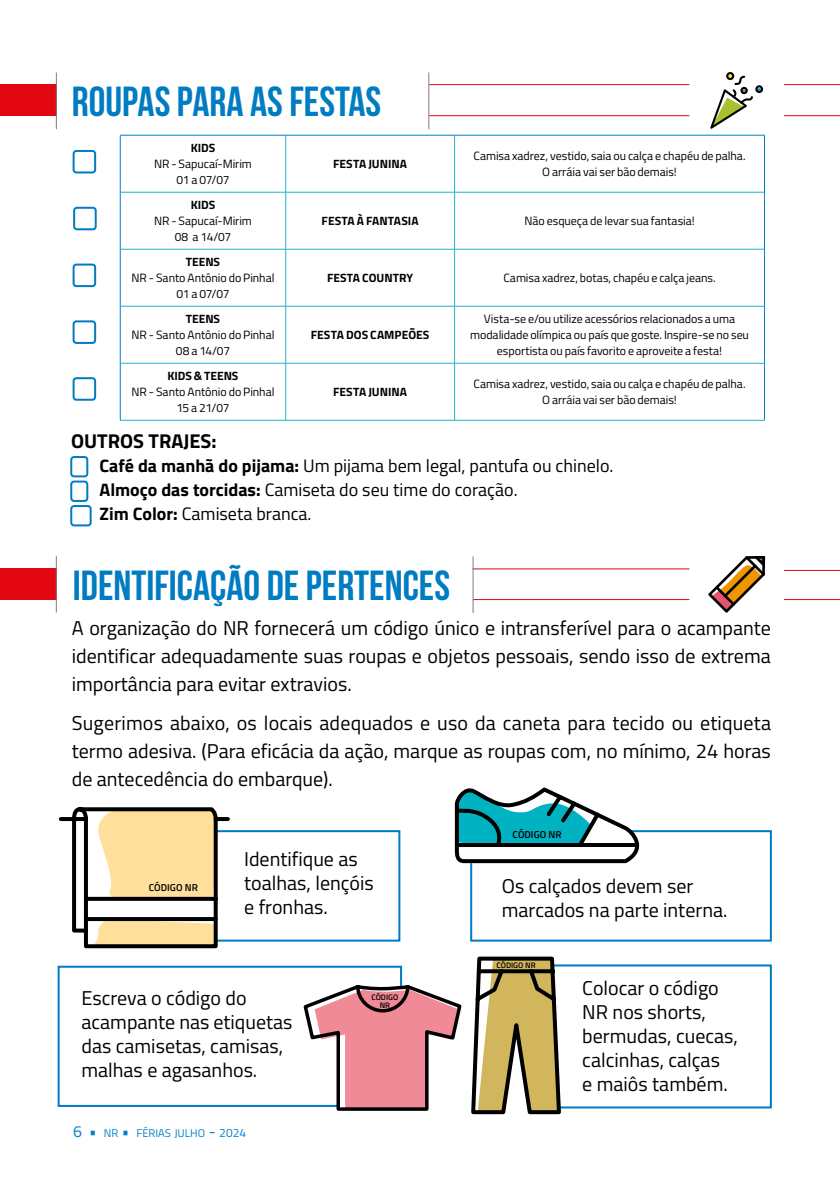
<style>
.page{position:relative;width:840px;height:1191px;background:#fff}
.page>*{position:absolute;margin:0;border:0;box-sizing:border-box;transform-origin:0 0}
.t1{font:700 42px "Bebas Neue";color:#007cc2}
.t2{font:20px/24px "Titillium";color:#000}
.t3{font:700 20px "Titillium";color:#000}
.t4{font:18px/24px "Titillium";color:#000}
.t5{font:12px/16px "Titillium";letter-spacing:-.005em;color:#000;text-align:center}
.t6{font:700 12px "Titillium";color:#000}
.t7{font:11.2px "Titillium";color:#0081c5}
.t8{font:600 10px "Titillium";color:#000}
.t9{font:600 8px/8px "Titillium";color:#000;text-align:center}
.s1{font-weight:700}
.s2{font-size:16px}
.s3{font-size:12px}
</style>
<div class="page">
<svg style="left:57px;top:965px;width:346px;height:142px"></svg>
<hr style="left:429px;top:84px;width:260px;height:1px;background:#e30613">
<hr style="left:429px;top:115px;width:260px;height:1px;background:#e30613">
<hr style="left:428px;top:72px;width:1px;height:57px;background:#7e7e7d">
<hr style="left:472px;top:568px;width:217px;height:1px;background:#e30613">
<hr style="left:473px;top:599px;width:216px;height:1px;background:#e30613">
<hr style="left:472px;top:556px;width:1px;height:57px;background:#7e7e7d">
<svg style="left:58px;top:807px;width:343px;height:142px"></svg>
<svg style="left:301px;top:982px;width:161px;height:129px"></svg>
<svg style="left:454px;top:787px;width:318px;height:155px"></svg>
<svg style="left:471px;top:956px;width:301px;height:159px"></svg>
<hr style="left:783px;top:84px;width:56px;height:1px;background:#e30613">
<hr style="left:783px;top:115px;width:56px;height:1px;background:#e30613">
<svg style="left:710px;top:72px;width:52px;height:57px"></svg>
<hr style="left:783px;top:570px;width:56px;height:1px;background:#e30613">
<hr style="left:783px;top:599px;width:56px;height:1px;background:#e30613">
<svg style="left:708px;top:556px;width:56px;height:56px"></svg>
<div style="left:70px;top:456px;width:18px;height:21px;border:2px solid #007cc2;border-radius:3px"></div>
<div style="left:70px;top:480px;width:18px;height:22px;border:2px solid #007cc2;border-radius:3px"></div>
<hr style="left:285px;top:135px;width:1px;height:57px;background:#21b0cd">
<hr style="left:454px;top:135px;width:1px;height:57px;background:#21b0cd">
<hr style="left:120px;top:192px;width:165px;height:1px;background:#21b0cd">
<hr style="left:285px;top:192px;width:169px;height:1px;background:#21b0cd">
<hr style="left:285px;top:192px;width:1px;height:57px;background:#21b0cd">
<hr style="left:454px;top:192px;width:309px;height:1px;background:#21b0cd">
<hr style="left:454px;top:192px;width:1px;height:57px;background:#21b0cd">
<hr style="left:120px;top:363px;width:165px;height:1px;background:#21b0cd">
<hr style="left:285px;top:363px;width:169px;height:1px;background:#21b0cd">
<hr style="left:285px;top:363px;width:1px;height:57px;background:#21b0cd">
<hr style="left:454px;top:363px;width:310px;height:1px;background:#21b0cd">
<hr style="left:454px;top:363px;width:1px;height:57px;background:#21b0cd">
<hr style="left:120px;top:249px;width:165px;height:1px;background:#21b0cd">
<hr style="left:120px;top:306px;width:165px;height:1px;background:#21b0cd">
<hr style="left:120px;top:420px;width:165px;height:1px;background:#21b0cd">
<hr style="left:285px;top:249px;width:169px;height:1px;background:#21b0cd">
<hr style="left:285px;top:249px;width:1px;height:57px;background:#21b0cd">
<hr style="left:454px;top:249px;width:309px;height:1px;background:#21b0cd">
<hr style="left:454px;top:249px;width:1px;height:57px;background:#21b0cd">
<hr style="left:285px;top:420px;width:169px;height:1px;background:#21b0cd">
<hr style="left:454px;top:420px;width:310px;height:1px;background:#21b0cd">
<hr style="left:285px;top:306px;width:169px;height:1px;background:#21b0cd">
<hr style="left:285px;top:306px;width:1px;height:57px;background:#21b0cd">
<hr style="left:454px;top:306px;width:309px;height:1px;background:#21b0cd">
<hr style="left:454px;top:306px;width:1px;height:57px;background:#21b0cd">
<hr style="left:120px;top:135px;width:165px;height:1px;background:#0081c5">
<hr style="left:120px;top:135px;width:1px;height:57px;background:#0081c5">
<hr style="left:285px;top:135px;width:169px;height:1px;background:#0081c5">
<hr style="left:454px;top:135px;width:310px;height:1px;background:#0081c5">
<hr style="left:763px;top:135px;width:1px;height:57px;background:#0081c5">
<hr style="left:120px;top:192px;width:1px;height:57px;background:#0081c5">
<hr style="left:763px;top:192px;width:1px;height:57px;background:#0081c5">
<hr style="left:120px;top:249px;width:1px;height:57px;background:#0081c5">
<hr style="left:763px;top:249px;width:1px;height:57px;background:#0081c5">
<hr style="left:120px;top:306px;width:1px;height:57px;background:#0081c5">
<hr style="left:763px;top:306px;width:1px;height:57px;background:#0081c5">
<hr style="left:120px;top:363px;width:1px;height:57px;background:#0081c5">
<hr style="left:763px;top:363px;width:1px;height:57px;background:#0081c5">
<div style="left:73px;top:150px;width:23px;height:23px;border:2px solid #007cc2;border-radius:3px"></div>
<div style="left:73px;top:207px;width:24px;height:23px;border:2px solid #007cc2;border-radius:3px"></div>
<div style="left:73px;top:263px;width:23px;height:24px;border:2px solid #007cc2;border-radius:3px"></div>
<div style="left:73px;top:320px;width:23px;height:24px;border:2px solid #007cc2;border-radius:3px"></div>
<div style="left:73px;top:377px;width:23px;height:24px;border:2px solid #007cc2;border-radius:3px"></div>
<div style="left:0;top:85px;width:56px;height:31px;background:#e30613"></div>
<hr style="left:56px;top:72px;width:1px;height:57px;background:#7e7e7d">
<div style="left:0;top:568px;width:56px;height:31px;background:#e30613"></div>
<hr style="left:56px;top:556px;width:1px;height:56px;background:#7e7e7d">
<div style="left:70px;top:505px;width:22px;height:21px;border:2px solid #007cc2;border-radius:3px"></div>
<h1 class="t1" style="left:72px;top:79px;width:311px">ROUPAS PARA AS FESTAS</h1>
<p class="t6" style="left:191px;top:139px;width:26px">KIDS</p>
<p class="t5" style="left:154px;top:155px;width:99px">NR - Sapucaí-Mirim<br>01 a 07/07</p>
<p class="t6" style="left:333px;top:155px;width:75px">FESTA JUNINA</p>
<p class="t5" style="left:473px;top:147px;width:273px">Camisa xadrez, vestido, saia ou calça e chapéu de palha.<br>O arráia vai ser bão demais!</p>
<p class="t6" style="left:191px;top:196px;width:26px">KIDS</p>
<p class="t5" style="left:154px;top:212px;width:99px">NR - Sapucaí-Mirim<br>08 a 14/07</p>
<p class="t6" style="left:321px;top:212px;width:98px">FESTA À FANTASIA</p>
<p class="t5" style="left:524px;top:212px;width:172px">Não esqueça de levar sua fantasia!</p>
<p class="t6" style="left:186px;top:253px;width:36px">TEENS</p>
<p class="t5" style="left:131px;top:269px;width:144px">NR - Santo Antônio do Pinhal<br>01 a 07/07</p>
<p class="t6" style="left:327px;top:269px;width:88px">FESTA COUNTRY</p>
<p class="t5" style="left:503px;top:269px;width:214px">Camisa xadrez, botas, chapéu e calça jeans.</p>
<p class="t6" style="left:186px;top:310px;width:36px">TEENS</p>
<p class="t5" style="left:131px;top:326px;width:144px">NR - Santo Antônio do Pinhal<br>08 a 14/07</p>
<p class="t6" style="left:310px;top:326px;width:120px">FESTA DOS CAMPEÕES</p>
<p class="t5" style="left:470px;top:310px;width:280px">Vista-se e/ou utilize acessórios relacionados a uma modalidade olímpica ou país que goste. Inspire-se no seu esportista ou país favorito e aproveite a festa!</p>
<p class="t6" style="left:167px;top:367px;width:72px">KIDS &amp; TEENS</p>
<p class="t5" style="left:131px;top:383px;width:144px">NR - Santo Antônio do Pinhal<br>15 a 21/07</p>
<p class="t6" style="left:333px;top:383px;width:75px">FESTA JUNINA</p>
<p class="t5" style="left:473px;top:375px;width:273px">Camisa xadrez, vestido, saia ou calça e chapéu de palha.<br>O arráia vai ser bão demais!</p>
<p class="t3" style="left:71px;top:426px;width:147px">OUTROS TRAJES:</p>
<p class="t4" style="left:99px;top:453px;width:515px"><span class="s1">Café da manhã do pijama:</span> Um pijama bem legal, pantufa ou chinelo.<br><span class="s1">Almoço das torcidas:</span> Camiseta do seu time do coração.<br><span class="s1">Zim Color:</span> Camiseta branca.</p>
<h1 class="t1" style="left:73px;top:562px;width:378px">IDENTIFICAÇÃO DE PERTENCES</h1>
<p class="t2" style="left:72px;top:613px;width:700px;line-height:28px;text-align:justify">A organização do NR fornecerá um código único e intransferível para o acampante identificar adequadamente suas roupas e objetos pessoais, sendo isso de extrema importância para evitar extravios.</p>
<p class="t2" style="left:72px;top:708px;width:700px;line-height:28px;text-align:justify">Sugerimos abaixo, os locais adequados e uso da caneta para tecido ou etiqueta termo adesiva. (Para eficácia da ação, marque as roupas com, no mínimo, 24 horas de antecedência do embarque).</p>
<p class="t8" style="left:149px;top:880px;width:50px">CÓDIGO NR</p>
<p class="t2" style="left:244px;top:846px;width:131px">Identifique as toalhas, lençóis e fronhas.</p>
<p class="t2" style="left:81px;top:985px;width:212px">Escreva o código do acampante nas etiquetas das camisetas, camisas, malhas e agasanhos.</p>
<p class="t7" style="left:73px;top:1124px;width:174px"><span class="s2">6 •</span> NR <span class="s2">•</span> FÉRIAS JULHO <span class="s2">-</span> <span class="s3">2024</span></p>
<p class="t9" style="left:371px;top:992px;width:28px">CÓDIGO<br>NR</p>
<p class="t8" style="left:512px;top:826px;width:50px">CÓDIGO NR</p>
<p class="t2" style="left:501px;top:872px;width:227px">Os calçados devem ser marcados na parte interna.</p>
<p class="t9" style="left:496px;top:961px;width:41px">CÓDIGO NR</p>
<p class="t2" style="left:582px;top:974px;width:157px">Colocar o código<br>NR nos shorts, bermudas, cuecas, calcinhas, calças<br>e maiôs também.</p>
</div>
